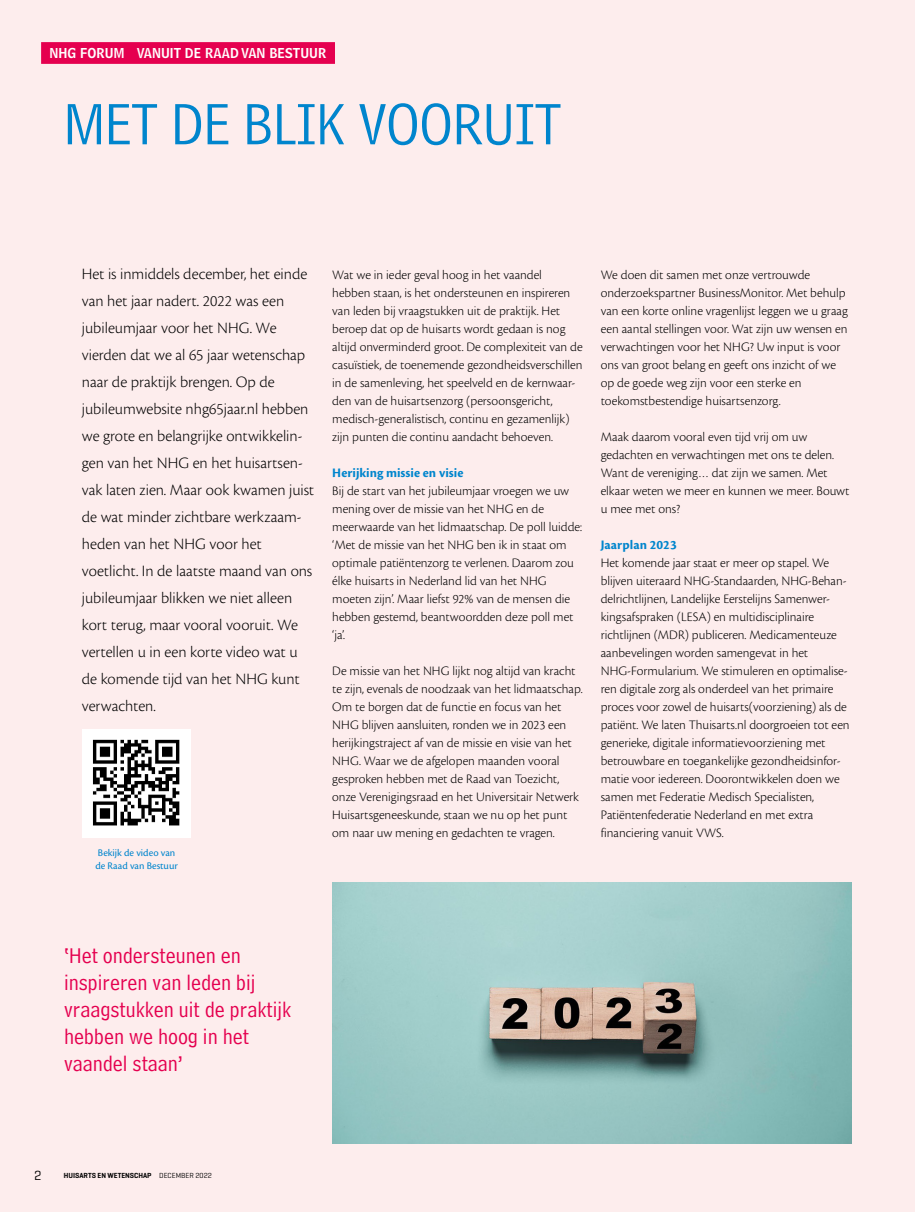
<style>
.page{position:relative;width:915px;height:1212px;background:#fff}
.page>*{position:absolute;margin:0;border:0;box-sizing:border-box;transform-origin:0 0}
.SectionHeading_1_kop{font:61.5px "Bell Centennial Std Address";color:#0085cd}
.Eyecatcher_quotes{font:22.5px/27px "Bell Centennial Std Address";color:#e5004f}
.Para_introtekst{font:300 16.5px/27px "Cronos Pro";color:#000}
.Para_platte_tekst{font:300 13.5px/18px "Cronos Pro";color:#000}
.Category_nhg-forum-t{font:13.5px "Bell Centennial Std Name Num";color:#fff}
.Para_platte_tekst-2{font:700 13.5px "Cronos Pro";color:#0085cd}
.SectionHeading_tusse{font:700 13.5px "Cronos Pro";letter-spacing:.005em;color:#0085cd}
.t1{font:13.5px "Geogrotesque";color:#000}
.Image_Caption_bijsch{font:10.5px/13.5px "Cronos Pro";color:#0085cd}
.t2{font:600 7.5px "Geogrotesque";color:#000}
.t3{font:7.5px "Geogrotesque";color:#000}
.s1{font-weight:400}
</style>
<div class="page">
<div style="left:0;top:0;width:914px;height:1212px;background:#fdeded"></div>
<img style="left:332px;top:882px;width:518px;height:262px">
<img style="left:82px;top:729px;width:108px;height:108px">
<div style="left:41px;top:42px;width:294px;height:22px;background:#e5004f"></div>
<p class="Category_nhg-forum-t" style="left:49px;top:45px;width:278px">NHG FORUM VANUIT DE RAAD VAN BESTUUR</p>
<p class="SectionHeading_1_kop" style="left:64px;top:88px;width:498px">MET DE BLIK VOORUIT</p>
<p class="Para_introtekst" style="left:82px;top:261px;width:234px">Het is inmiddels december, het einde van het jaar nadert. 2022 was een jubileumjaar voor het NHG. We vierden dat we al 65 jaar wetenschap naar de praktijk brengen. Op de jubileumwebsite nhg65jaar.nl hebben we grote en belangrijke ontwikkelin&shy;gen van het NHG en het huisartsen&shy;vak laten zien. Maar ook kwamen juist de wat minder zichtbare werkzaam&shy;heden van het NHG voor het voetlicht. In de laatste maand van ons jubileumjaar blikken we niet alleen kort terug, maar vooral vooruit. We vertellen u in een korte video wat u de komende tijd van het NHG kunt verwachten.</p>
<p class="Image_Caption_bijsch" style="left:95px;top:846px;width:84px">Bekijk de video van de Raad van Bestuur</p>
<p class="Para_platte_tekst" style="left:332px;top:266px;width:252px">Wat we in ieder geval hoog in het vaandel hebben staan, is het ondersteunen en inspireren van leden bij vraagstukken uit de praktijk. Het beroep dat op de huisarts wordt gedaan is nog altijd onverminderd groot. De complexiteit van de casuïstiek, de toenemende gezondheidsverschillen in de samenleving, het speelveld en de kernwaar&shy;den van de huisartsenzorg (persoonsgericht, medisch-generalistisch, continu en gezamenlijk) zijn punten die continu aandacht behoeven.</p>
<p class="Para_platte_tekst-2" style="left:332px;top:465px;width:133px">Herijking missie en visie</p>
<p class="Para_platte_tekst" style="left:332px;top:482px;width:251px">Bij de start van het jubileumjaar vroegen we uw mening over de missie van het NHG en de meerwaarde van het lidmaatschap. De poll luidde: ‘Met de missie van het NHG ben ik in staat om optimale patiëntenzorg te verlenen. Daarom zou élke huisarts in Nederland lid van het NHG moeten zijn’. Maar liefst 92% van de mensen die hebben gestemd, beantwoordden deze poll met ‘ja’.</p>
<p class="Para_platte_tekst" style="left:332px;top:662px;width:252px">De missie van het NHG lijkt nog altijd van kracht te zijn, evenals de noodzaak van het lidmaatschap.<br>Om te borgen dat de functie en focus van het NHG blijven aansluiten, ronden we in 2023 een herijkingstraject af van de missie en visie van het NHG. Waar we de afgelopen maanden vooral gesproken hebben met de Raad van Toezicht, onze Verenigingsraad en het Universitair Netwerk Huisartsgeneeskunde, staan we nu op het punt om naar uw mening en gedachten te vragen.</p>
<p class="Para_platte_tekst" style="left:600px;top:266px;width:248px">We doen dit samen met onze vertrouwde onderzoekspartner BusinessMonitor. Met behulp van een korte online vragenlijst leggen we u graag een aantal stellingen voor. Wat zijn uw wensen en verwachtingen voor het NHG? Uw input is voor ons van groot belang en geeft ons inzicht of we op de goede weg zijn voor een sterke en toekomstbestendige huisartsenzorg.</p>
<p class="Para_platte_tekst" style="left:600px;top:428px;width:250px">Maak daarom vooral even tijd vrij om uw gedachten en verwachtingen met ons te delen.<br>Want de vereniging… dat zijn we samen. Met elkaar weten we meer en kunnen we meer. Bouwt u mee met ons?</p>
<p class="SectionHeading_tusse" style="left:600px;top:537px;width:78px">Jaarplan 2023</p>
<p class="Para_platte_tekst" style="left:600px;top:554px;width:250px">Het komende jaar staat er meer op stapel. We blijven uiteraard NHG-Standaarden, NHG-Behan&shy;delrichtlijnen, Landelijke Eerstelijns Samenwer&shy;kingsafspraken (LESA) en multidisciplinaire richtlijnen (MDR) publiceren. Medicamenteuze aanbevelingen worden samengevat in het NHG-Formularium. We stimuleren en optimalise&shy;ren digitale zorg als onderdeel van het primaire proces voor zowel de huisarts(voorziening) als de patiënt. We laten Thuisarts.nl doorgroeien tot een generieke, digitale informatievoorziening met betrouwbare en toegankelijke gezondheidsinfor&shy;matie voor iedereen. Doorontwikkelen doen we samen met Federatie Medisch Specialisten, Patiëntenfederatie Nederland en met extra financiering vanuit VWS.</p>
<p class="Eyecatcher_quotes" style="left:64px;top:942px;width:228px">‘Het ondersteunen en inspireren van leden bij vraagstukken uit de praktijk hebben we hoog in het vaandel staan’</p>
<p class="t1" style="left:34px;top:1166px;width:9px">2</p>
<p class="t3" style="left:159px;top:1171px;width:42px">MAAND 0000</p>
<p class="t2" style="left:64px;top:1171px;width:149px">HUISARTS EN WETENSCHAP <span class="s1">D ECEM BER 2022</span></p>
</div>
